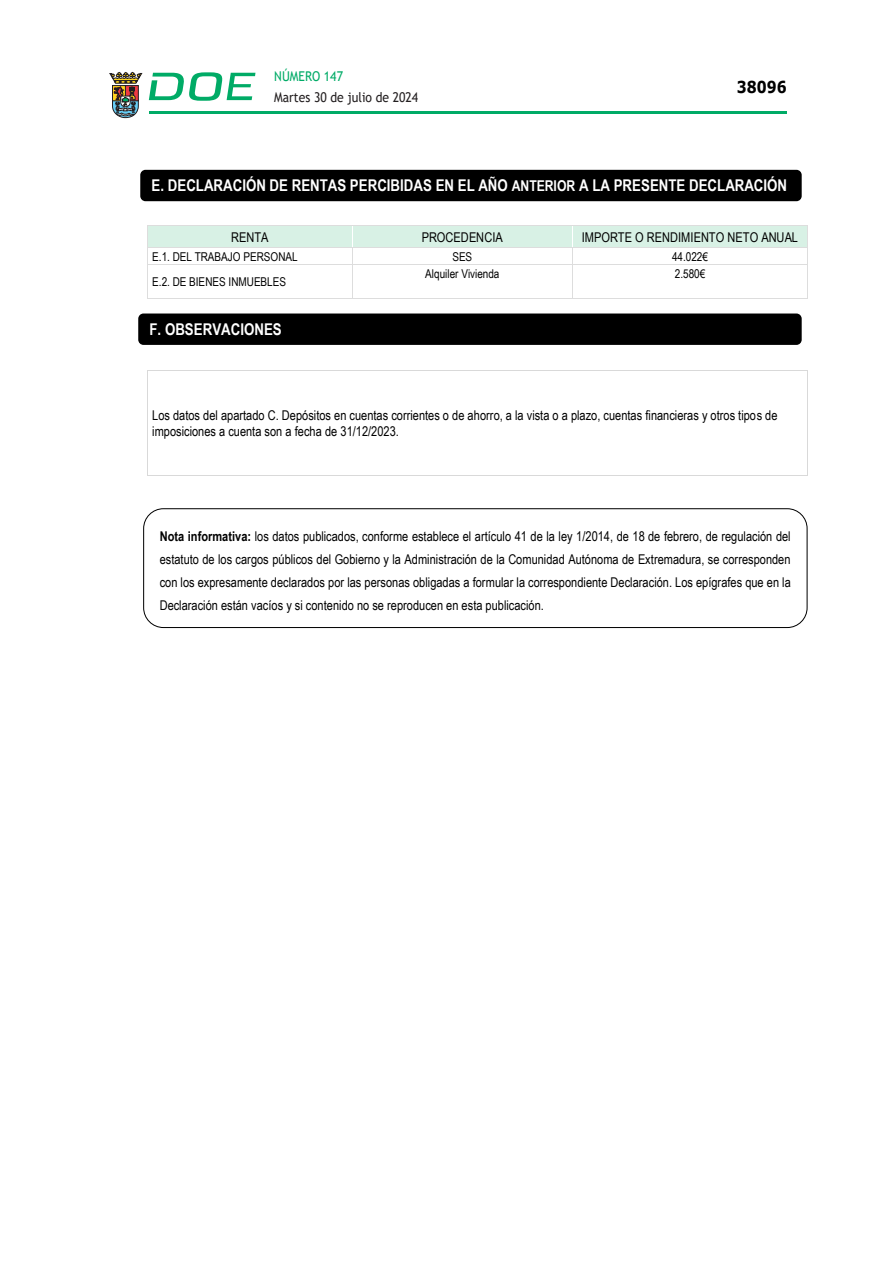
<style>
.page{position:relative;width:893px;height:1263px;background:#fff}
.page>*{position:absolute;margin:0;border:0;box-sizing:border-box;transform-origin:0 0}
.t1{font:700 16.5px "Verdana";color:#000;scale:.85 1}
.t2{font:700 16.2px "Arial Narrow";color:#fff}
.t3{font:13.5px/23.2px "Arial Narrow";color:#000}
.t4{font:13.5px "Trebuchet MS";color:#231f20;scale:.9 1}
.t5{font:13.5px "Trebuchet MS";color:#00ab67;scale:.9 1}
.t6{font:12.15px "Arial Narrow";color:#000}
.s1{font-size:14.85px}
.s2{font-weight:700}
</style>
<div class="page">
<hr style="left:149px;top:111px;width:638px;height:3px;background:#00ab66">
<svg style="left:109px;top:72px;width:33px;height:46px"></svg>
<svg style="left:149px;top:72px;width:106px;height:29px"></svg>
<div style="left:148px;top:226px;width:204px;height:21px;background:#d8f1e5"></div>
<div style="left:353px;top:226px;width:219px;height:21px;background:#d8f1e5"></div>
<div style="left:573px;top:226px;width:234px;height:21px;background:#d8f1e5"></div>
<hr style="left:148px;top:226px;width:204px;height:1px;background:#ddd">
<hr style="left:353px;top:226px;width:219px;height:1px;background:#ddd">
<hr style="left:573px;top:226px;width:234px;height:1px;background:#ddd">
<hr style="left:148px;top:247px;width:204px;height:1px;background:#ddd">
<hr style="left:353px;top:247px;width:219px;height:1px;background:#ddd">
<hr style="left:573px;top:247px;width:234px;height:1px;background:#ddd">
<svg style="left:147px;top:226px;width:1px;height:39px"></svg>
<hr style="left:148px;top:265px;width:204px;height:1px;background:#ddd">
<svg style="left:352px;top:247px;width:1px;height:18px"></svg>
<hr style="left:353px;top:265px;width:219px;height:1px;background:#ddd">
<svg style="left:572px;top:247px;width:1px;height:18px"></svg>
<hr style="left:573px;top:265px;width:234px;height:1px;background:#ddd">
<svg style="left:807px;top:226px;width:1px;height:39px"></svg>
<hr style="left:147px;top:265px;width:1px;height:34px;background:#ddd">
<hr style="left:148px;top:299px;width:204px;height:1px;background:#ddd">
<hr style="left:352px;top:265px;width:1px;height:34px;background:#ddd">
<hr style="left:353px;top:299px;width:219px;height:1px;background:#ddd">
<hr style="left:572px;top:265px;width:1px;height:34px;background:#ddd">
<hr style="left:573px;top:299px;width:234px;height:1px;background:#ddd">
<hr style="left:807px;top:265px;width:1px;height:34px;background:#ddd">
<hr style="left:148px;top:370px;width:659px;height:1px;background:#d9d9d9">
<hr style="left:147px;top:371px;width:1px;height:104px;background:#d9d9d9">
<hr style="left:148px;top:475px;width:659px;height:1px;background:#d9d9d9">
<hr style="left:807px;top:371px;width:1px;height:104px;background:#d9d9d9">
<div style="left:140px;top:170px;width:662px;height:31px;background:#000;border-radius:5px"></div>
<div style="left:138px;top:313px;width:664px;height:32px;background:#000;border-radius:5px"></div>
<div style="left:143px;top:508px;width:665px;height:120px;background:#fff;border:1px solid #000;border-radius:20px"></div>
<p class="t5" style="left:274px;top:67px;width:78px">NÚMERO 147</p>
<p class="t4" style="left:274px;top:88px;width:162px">Martes 30 de julio de 2024</p>
<p class="t1" style="left:737px;top:75px;width:60px">38096</p>
<p class="t2" style="left:152px;top:173px;width:637px">E. DECLARACIÓN DE RENTAS PERCIBIDAS EN EL AÑO <span class="s1">ANTERIOR</span> A LA PRESENTE DECLARACIÓN</p>
<p class="t3" style="left:231px;top:225px;width:39px">RENTA</p>
<p class="t3" style="left:422px;top:225px;width:83px">PROCEDENCIA</p>
<p class="t3" style="left:582px;top:225px;width:218px">IMPORTE O RENDIMIENTO NETO ANUAL</p>
<p class="t6" style="left:152px;top:247px;width:147px">E.1. DEL TRABAJO PERSONAL</p>
<p class="t6" style="left:452px;top:247px;width:21px">SES</p>
<p class="t6" style="left:672px;top:247px;width:37px">44.022€</p>
<p class="t6" style="left:152px;top:273px;width:135px">E.2. DE BIENES INMUEBLES</p>
<p class="t6" style="left:425px;top:265px;width:76px">Alquiler Vivienda</p>
<p class="t6" style="left:675px;top:265px;width:32px">2.580€</p>
<p class="t2" style="left:149px;top:317px;width:134px">F. OBSERVACIONES</p>
<p class="t3" style="left:152px;top:407px;width:627px;line-height:15.6px">Los datos del apartado C. Depósitos en cuentas corrientes o de ahorro, a la vista o a plazo, cuentas financieras y otros tipos de imposiciones a cuenta son a fecha de 31/12/2023.</p>
<p class="t3" style="left:160px;top:524px;width:633px;text-align:justify"><span class="s2">Nota informativa:</span> los datos publicados, conforme establece el artículo 41 de la ley 1/2014, de 18 de febrero, de regulación del estatuto de los cargos públicos del Gobierno y la Administración de la Comunidad Autónoma de Extremadura, se corresponden con los expresamente declarados por las personas obligadas a formular la correspondiente Declaración. Los epígrafes que en la Declaración están vacíos y si contenido no se reproducen en esta publicación.</p>
</div>
